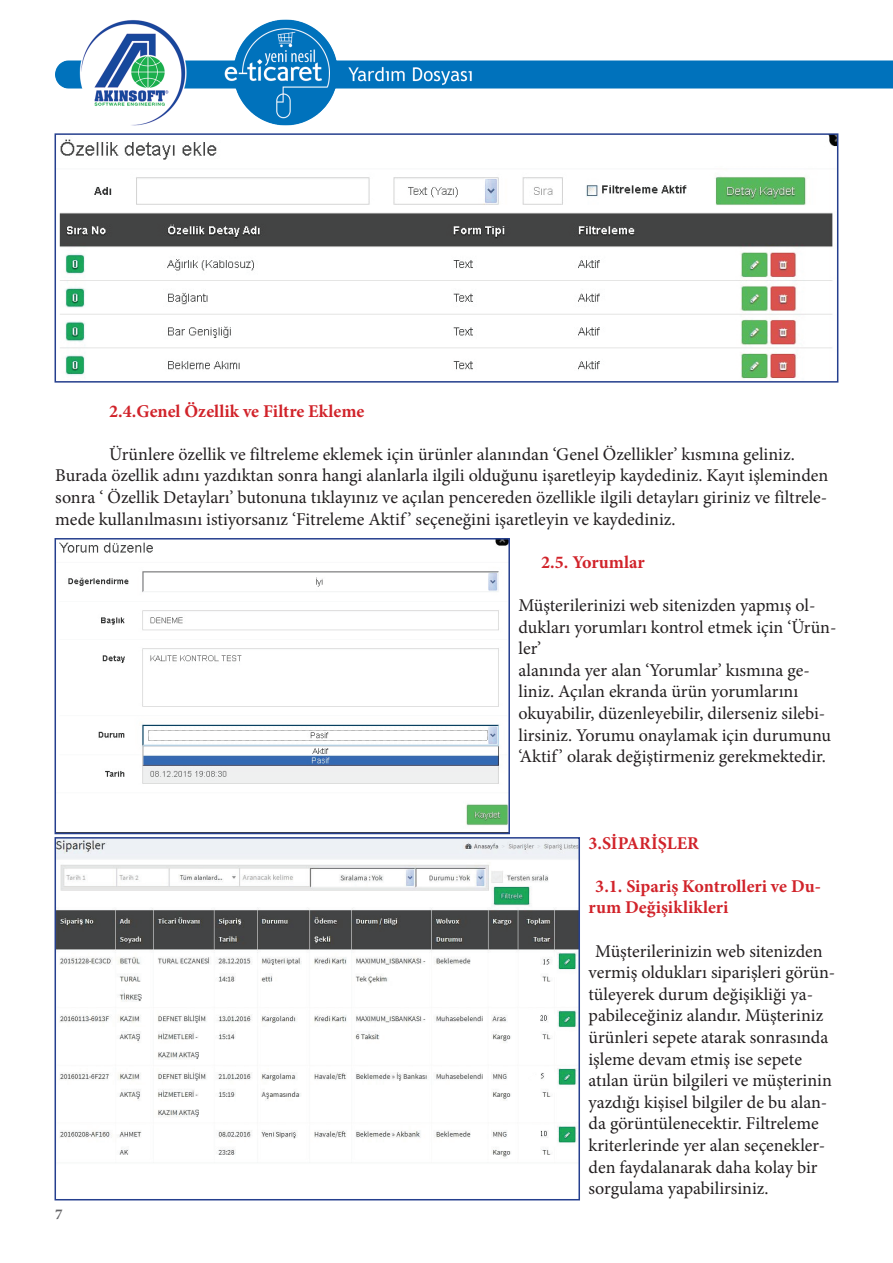
<style>
.page{position:relative;width:893px;height:1263px;background:#fff}
.page>*{position:absolute;margin:0;border:0;box-sizing:border-box;transform-origin:0 0}
.t1{font:18px/21.6px "Minion Pro";color:#231f20}
.t2{font:700 18px/21.6px "Minion Pro";color:#d1232a}
.t3{font:700 15px "Minion Pro";color:#636366}
</style>
<div class="page">
<img style="left:55px;top:19px;width:838px;height:115px">
<img style="left:59px;top:136px;width:776px;height:243px">
<div style="left:55px;top:133px;width:783px;height:250px;border:2px solid #253f8e"></div>
<img style="left:59px;top:541px;width:448px;height:285px">
<div style="left:55px;top:538px;width:455px;height:296px;border:2px solid #253f8e"></div>
<img style="left:58px;top:840px;width:519px;height:319px">
<div style="left:55px;top:837px;width:525px;height:363px;border:2px solid #253f8e"></div>
<p class="t2" style="left:109px;top:400px;width:257px">2.4.Genel Özellik ve Filtre Ekleme</p>
<p class="t1" style="left:55px;top:443px;width:775px;text-indent:54px">Ürünlere özellik ve filtreleme eklemek için ürünler alanından ‘Genel Özellikler’ kısmına geliniz.<br>Burada özellik adını yazdıktan sonra hangi alanlarla ilgili olduğunu işaretleyip kaydediniz. Kayıt işleminden sonra ‘ Özellik Detayları’ butonuna tıklayınız ve açılan pencereden özellikle ilgili detayları giriniz ve filtrele&shy;mede kullanılmasını istiyorsanız ‘Fitreleme Aktif ’ seçeneğini işaretleyin ve kaydediniz.</p>
<p class="t2" style="left:541px;top:551px;width:105px">2.5. Yorumlar</p>
<p class="t1" style="left:518px;top:594px;width:320px">Müşterilerinizi web sitenizden yapmış ol&shy;dukları yorumları kontrol etmek için ‘Ürün&shy;ler’<br>alanında yer alan ‘Yorumlar’ kısmına ge&shy;liniz. Açılan ekranda ürün yorumlarını okuyabilir, düzenleyebilir, dilerseniz silebi&shy;lirsiniz. Yorumu onaylamak için durumunu ‘Aktif ’ olarak değiştirmeniz gerekmektedir.</p>
<p class="t3" style="left:55px;top:1203px;width:9px">7</p>
<p class="t2" style="left:588px;top:832px;width:112px">3.SİPARİŞLER</p>
<p class="t2" style="left:588px;top:875px;width:234px;text-indent:7px">3.1. Sipariş Kontrolleri ve Du&shy;rum Değişiklikleri</p>
<p class="t1" style="left:588px;top:940px;width:248px;text-indent:7px">Müşterilerinizin web sitenizden vermiş oldukları siparişleri görün&shy;tüleyerek durum değişikliği ya&shy;pabileceğiniz alandır. Müşteriniz ürünleri sepete atarak sonrasında işleme devam etmiş ise sepete atılan ürün bilgileri ve müşterinin yazdığı kişisel bilgiler de bu alan&shy;da görüntülenecektir. Filtreleme kriterlerinde yer alan seçenekler&shy;den faydalanarak daha kolay bir sorgulama yapabilirsiniz.</p>
</div>
